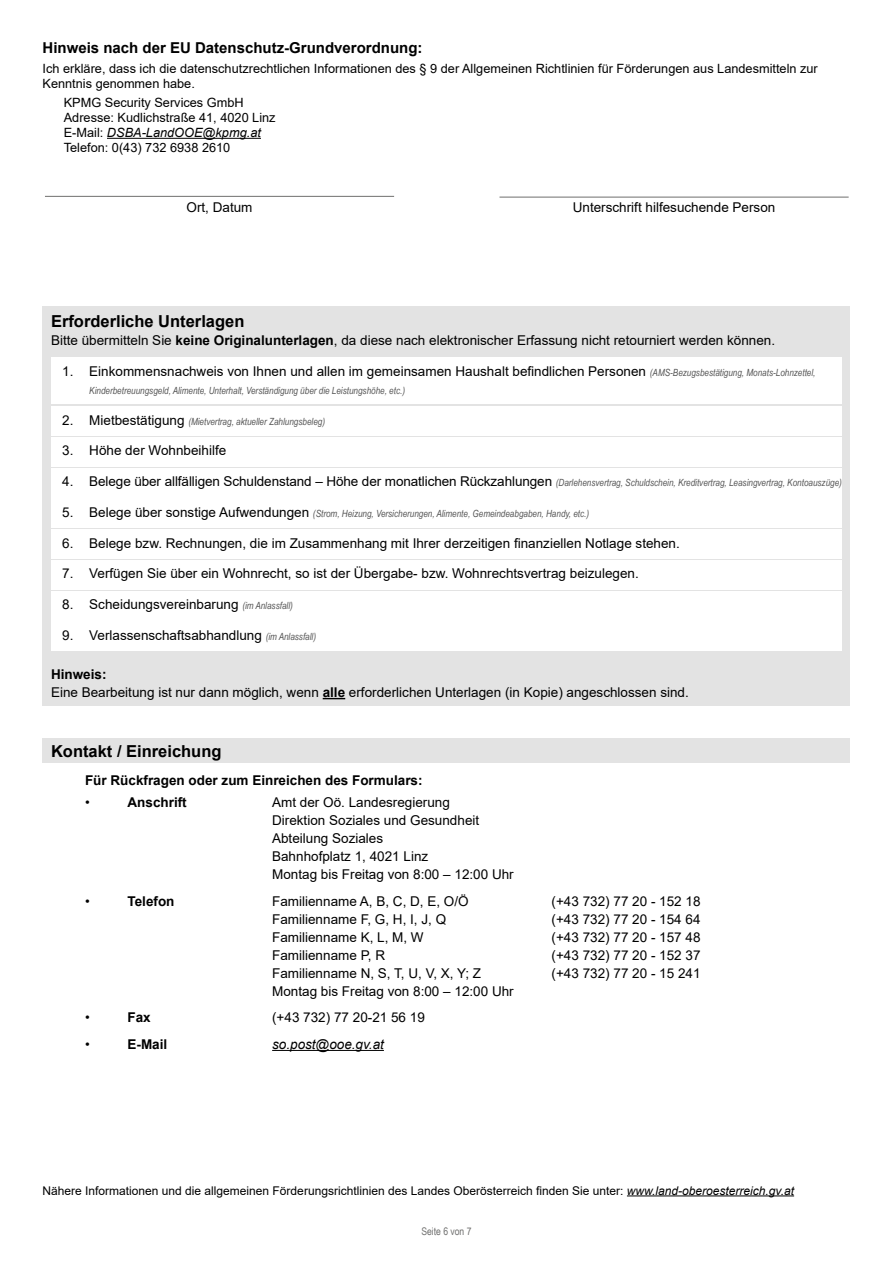
<style>
.page{position:relative;width:893px;height:1263px;background:#fff}
.page>*{position:absolute;margin:0;border:0;box-sizing:border-box;transform-origin:0 0}
.Formularabschnitt_H2{font:700 16.5px "Arial";color:#000}
.Formular_Abschluss_H3_Ergänzungen{font:700 15px "Arial";color:#000}
.Formular_Abschluss_P_Text_-_OHNE_Grundli{font:13.5px/18px "Arial";color:#000}
.Formular_Abschluss_H3{font:700 13.5px "Arial";color:#000}
.Formularabschnitt_P_Datum_Unterschrift_-{font:13.5px "Arial";color:#000}
.t1{font:italic 13.5px "Arial";color:#000}
.Anlagen_P_Fließtext_ohne_Grundlinienrast{font:12.75px/15px "Arial";color:#000}
.Formular_Abschluss_P_Hinweis_Datenschutz{font:12px "Arial";color:#000}
.t2{font:10.5px "Arial Narrow";color:#6f6f6e}
.t3{font:italic 9.9px "Arial Narrow";color:#565656}
.s1{font-style:italic}
.s2{font-weight:700}
.s3{font-family:"Arial Narrow";font-style:italic;font-size:9.9px;color:#565656}
.s4{font-family:"Arial";font-style:normal;font-size:13.5px;color:#000}
</style>
<div class="page">
<hr style="left:107px;top:138px;width:154px;height:1px;background:#000">
<hr style="left:45px;top:196px;width:349px;height:1px;background:#6f6f6e">
<hr style="left:499px;top:197px;width:350px;height:1px;background:#6f6f6e">
<div style="left:43px;top:307px;width:807px;height:399px;background:#e3e3e3"></div>
<div style="left:51px;top:357px;width:791px;height:47px;background:#fff"></div>
<div style="left:51px;top:406px;width:791px;height:30px;background:#fff"></div>
<div style="left:51px;top:437px;width:791px;height:30px;background:#fff"></div>
<div style="left:51px;top:468px;width:791px;height:29px;background:#fff"></div>
<div style="left:51px;top:498px;width:791px;height:30px;background:#fff"></div>
<div style="left:51px;top:529px;width:791px;height:30px;background:#fff"></div>
<div style="left:51px;top:560px;width:791px;height:30px;background:#fff"></div>
<div style="left:51px;top:591px;width:791px;height:29px;background:#fff"></div>
<div style="left:51px;top:622px;width:791px;height:29px;background:#fff"></div>
<svg style="left:323px;top:698px;width:22px;height:1px"></svg>
<hr style="left:627px;top:1195px;width:167px;height:1px;background:#000">
<div style="left:43px;top:739px;width:807px;height:24px;background:#e3e3e3"></div>
<hr style="left:272px;top:1050px;width:112px;height:1px;background:#000">
<h2 class="Formular_Abschluss_H3_Ergänzungen" style="left:43px;top:38px;width:382px">Hinweis nach der EU Datenschutz-Grundverordnung:</h2>
<p class="Anlagen_P_Fließtext_ohne_Grundlinienrast" style="left:43px;top:61px;width:777px">Ich erkläre, dass ich die datenschutzrechtlichen Informationen des § 9 der Allgemeinen Richtlinien für Förderungen aus Landesmitteln zur<br>Kenntnis genommen habe.</p>
<p class="Anlagen_P_Fließtext_ohne_Grundlinienrast" style="left:64px;top:95px;width:213px">KPMG Security Services GmbH<br>Adresse: Kudlichstraße 41, 4020 Linz<br>E-Mail: <span class="s1">DSBA-LandOOE@kpmg.at<br></span>Telefon: 0(43) 732 6938 2610</p>
<p class="Formularabschnitt_P_Datum_Unterschrift_-" style="left:187px;top:198px;width:68px">Ort, Datum</p>
<p class="Formularabschnitt_P_Datum_Unterschrift_-" style="left:573px;top:198px;width:204px">Unterschrift hilfesuchende Person</p>
<h2 class="Formularabschnitt_H2" style="left:51px;top:310px;width:195px">Erforderliche Unterlagen</h2>
<p class="Formular_Abschluss_P_Text_-_OHNE_Grundli" style="left:51px;top:331px;width:726px">Bitte übermitteln Sie <span class="s2">keine Originalunterlagen</span>, da diese nach elektronischer Erfassung nicht retourniert werden können.</p>
<p class="Formular_Abschluss_P_Text_-_OHNE_Grundli" style="left:62px;top:362px;width:755px">1. Einkommensnachweis von Ihnen und allen im gemeinsamen Haushalt befindlichen Personen <span class="s3">(AMS-Bezugsbestätigung, Monats-Lohnzettel,</span></p>
<p class="t3" style="left:89px;top:383px;width:317px">Kinderbetreuungsgeld, Alimente, Unterhalt, Verständigung über die Leistungshöhe, etc.)</p>
<p class="t3" style="left:62px;top:414px;width:264px"><span class="s4">2. Mietbestätigung</span> (Mietvertrag, aktueller Zahlungsbeleg)</p>
<p class="Formular_Abschluss_P_Text_-_OHNE_Grundli" style="left:62px;top:441px;width:166px">3. Höhe der Wohnbeihilfe</p>
<p class="t3" style="left:62px;top:476px;width:781px"><span class="s4">4. Belege über allfälligen Schuldenstand – Höhe der monatlichen Rückzahlungen</span> (Darlehensvertrag, Schuldschein, Kreditvertrag, Leasingvertrag, Kontoauszüge)</p>
<p class="t3" style="left:62px;top:506px;width:528px"><span class="s4">5. Belege über sonstige Aufwendungen</span> (Strom, Heizung, Versicherungen, Alimente, Gemeindeabgaben, Handy, etc.)</p>
<p class="Formular_Abschluss_P_Text_-_OHNE_Grundli" style="left:62px;top:534px;width:619px">6. Belege bzw. Rechnungen, die im Zusammenhang mit Ihrer derzeitigen finanziellen Notlage stehen.</p>
<p class="Formular_Abschluss_P_Text_-_OHNE_Grundli" style="left:62px;top:565px;width:578px">7. Verfügen Sie über ein Wohnrecht, so ist der Übergabe- bzw. Wohnrechtsvertrag beizulegen.</p>
<p class="Formular_Abschluss_P_Text_-_OHNE_Grundli" style="left:62px;top:595px;width:232px">8. Scheidungsvereinbarung <span class="s3">(im Anlassfall)</span></p>
<p class="Formular_Abschluss_P_Text_-_OHNE_Grundli" style="left:62px;top:626px;width:255px">9. Verlassenschaftsabhandlung <span class="s3">(im Anlassfall)</span></p>
<p class="Formular_Abschluss_P_Text_-_OHNE_Grundli" style="left:51px;top:665px;width:639px"><span class="s2">Hinweis:<br></span>Eine Bearbeitung ist nur dann möglich, wenn <span class="s2">alle</span> erforderlichen Unterlagen (in Kopie) angeschlossen sind.</p>
<h2 class="Formularabschnitt_H2" style="left:51px;top:739px;width:172px">Kontakt / Einreichung</h2>
<h3 class="Formular_Abschluss_H3" style="left:85px;top:771px;width:339px">Für Rückfragen oder zum Einreichen des Formulars:</h3>
<p class="Formular_Abschluss_P_Text_-_OHNE_Grundli" style="left:85px;top:794px;width:6px">•</p>
<p class="Formular_Abschluss_H3" style="left:128px;top:793px;width:61px">Anschrift</p>
<p class="Formular_Abschluss_P_Text_-_OHNE_Grundli" style="left:272px;top:794px;width:243px">Amt der Oö. Landesregierung<br>Direktion Soziales und Gesundheit<br>Abteilung Soziales<br>Bahnhofplatz 1, 4021 Linz<br>Montag bis Freitag von 8:00 – 12:00 Uhr</p>
<p class="Formular_Abschluss_P_Text_-_OHNE_Grundli" style="left:85px;top:892px;width:6px">•</p>
<p class="Formular_Abschluss_H3" style="left:128px;top:892px;width:49px">Telefon</p>
<p class="Formular_Abschluss_P_Text_-_OHNE_Grundli" style="left:272px;top:892px;width:198px">Familienname A, B, C, D, E, O/Ö</p>
<p class="Formular_Abschluss_P_Text_-_OHNE_Grundli" style="left:552px;top:892px;width:150px">(+43 732) 77 20 - 152 18</p>
<p class="Formular_Abschluss_P_Text_-_OHNE_Grundli" style="left:272px;top:910px;width:176px">Familienname F, G, H, I, J, Q</p>
<p class="Formular_Abschluss_P_Text_-_OHNE_Grundli" style="left:552px;top:910px;width:150px">(+43 732) 77 20 - 154 64</p>
<p class="Formular_Abschluss_P_Text_-_OHNE_Grundli" style="left:272px;top:928px;width:153px">Familienname K, L, M, W</p>
<p class="Formular_Abschluss_P_Text_-_OHNE_Grundli" style="left:552px;top:928px;width:150px">(+43 732) 77 20 - 157 48</p>
<p class="Formular_Abschluss_P_Text_-_OHNE_Grundli" style="left:272px;top:946px;width:115px">Familienname P, R</p>
<p class="Formular_Abschluss_P_Text_-_OHNE_Grundli" style="left:552px;top:946px;width:150px">(+43 732) 77 20 - 152 37</p>
<p class="Formular_Abschluss_P_Text_-_OHNE_Grundli" style="left:272px;top:964px;width:210px">Familienname N, S, T, U, V, X, Y; Z</p>
<p class="Formular_Abschluss_P_Text_-_OHNE_Grundli" style="left:552px;top:964px;width:150px">(+43 732) 77 20 - 15 241</p>
<p class="Formular_Abschluss_P_Text_-_OHNE_Grundli" style="left:272px;top:982px;width:243px">Montag bis Freitag von 8:00 – 12:00 Uhr</p>
<p class="Formular_Abschluss_P_Text_-_OHNE_Grundli" style="left:85px;top:1009px;width:6px">•</p>
<p class="Formular_Abschluss_H3" style="left:128px;top:1008px;width:25px">Fax</p>
<p class="Formular_Abschluss_P_Text_-_OHNE_Grundli" style="left:272px;top:1009px;width:154px">(+43 732) 77 20-21 56 19</p>
<p class="Formular_Abschluss_P_Text_-_OHNE_Grundli" style="left:85px;top:1035px;width:6px">•</p>
<p class="Formular_Abschluss_H3" style="left:128px;top:1035px;width:41px">E-Mail</p>
<p class="t1" style="left:272px;top:1035px;width:113px">so.post@ooe.gv.at</p>
<p class="Formular_Abschluss_P_Hinweis_Datenschutz" style="left:43px;top:1182px;width:753px">Nähere Informationen und die allgemeinen Förderungsrichtlinien des Landes Oberösterreich finden Sie unter: <span class="s1">www.land-oberoesterreich.gv.at</span></p>
<p class="t2" style="left:421px;top:1223px;width:52px">Seite 6 von 7</p>
</div>
